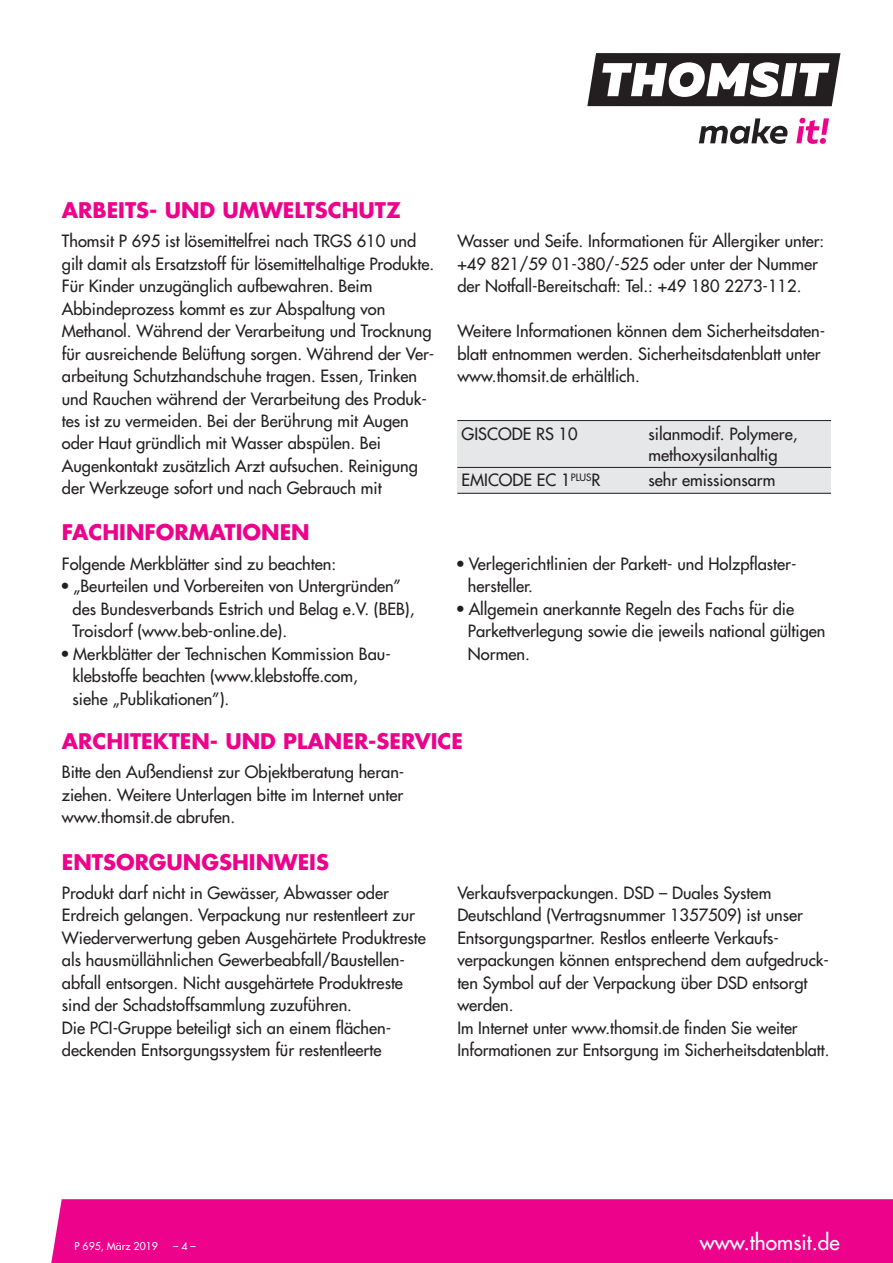
<style>
.page{position:relative;width:893px;height:1263px;background:#fff}
.page>*{position:absolute;margin:0;border:0;box-sizing:border-box;transform-origin:0 0}
.t1{font:700 21px "Futura";color:#ed028c}
.t2{font:21px "Futura";color:#fff}
.t3{font:16.5px/22.5px "Futura";color:#231f20}
.t4{font:10.5px "Futura";color:#fff}
.s1{font-stretch:condensed}
</style>
<div class="page">
<svg style="left:587px;top:53px;width:253px;height:53px"></svg>
<svg style="left:699px;top:118px;width:89px;height:26px"></svg>
<svg style="left:796px;top:118px;width:33px;height:26px"></svg>
<div style="left:51px;top:1199px;width:842px;height:64px;background:#ed028c"></div>
<div style="left:457px;top:420px;width:187px;height:47px;background:#e6e7e9"></div>
<div style="left:644px;top:420px;width:187px;height:47px;background:#e6e7e9"></div>
<div style="left:457px;top:467px;width:187px;height:27px;background:#e6e7e9"></div>
<div style="left:644px;top:467px;width:187px;height:27px;background:#e6e7e9"></div>
<hr style="left:457px;top:420px;width:374px;height:1px;background:#231f20">
<hr style="left:457px;top:467px;width:374px;height:1px;background:#231f20">
<hr style="left:457px;top:493px;width:374px;height:1px;background:#231f20">
<p class="t1" style="left:62px;top:200px;width:341px">ARBEITS- UND UMWELTSCHUTZ</p>
<p class="t3" style="left:62px;top:231px;width:374px">Thomsit P 695 ist lösemittelfrei nach TRGS 610 und gilt damit als Ersatzstoff für lösemittelhaltige Produkte.<br>Für Kinder unzugänglich aufbewahren. Beim Abbinde prozess kommt es zur Abspaltung von Methanol. Während der Verarbeitung und Trocknung für ausreichende Belüftung sorgen. Während der Ver&shy;arbeitung Schutzhandschuhe tragen. Essen, Trinken und Rauchen während der Verarbeitung des Produk&shy;tes ist zu vermeiden. Bei der Berührung mit Augen oder Haut gründlich mit Wasser abspülen. Bei Augenkontakt zusätzlich Arzt aufsuchen. Reinigung der Werkzeuge sofort und nach Gebrauch mit</p>
<p class="t3" style="left:457px;top:231px;width:369px">Wasser und Seife. Informationen für Allergiker unter: +49 821/59 01-380/-525 oder unter der Nummer der Notfall-Bereitschaft: Tel.: +49 180 2273-112.</p>
<p class="t3" style="left:457px;top:321px;width:369px">Weitere Informationen können dem Sicherheitsdaten&shy;blatt entnommen werden. Sicherheitsdatenblatt unter www.thomsit.de erhältlich.</p>
<p class="t3" style="left:462px;top:423px;width:118px">GISCODE RS 10</p>
<p class="t3" style="left:648px;top:424px;width:151px;line-height:21px">silanmodif. Polymere, methoxysilanhaltig</p>
<p class="t3" style="left:462px;top:470px;width:140px">EMICODE EC 1<sup>PLUS</sup>R</p>
<p class="t3" style="left:648px;top:470px;width:128px">sehr emissionsarm</p>
<p class="t1" style="left:62px;top:523px;width:249px">FACHINFORMATIONEN</p>
<p class="t3" style="left:62px;top:554px;width:276px">Folgende Merkblätter sind zu beachten:</p>
<p class="t3" style="left:72px;top:576px;width:344px;text-indent:-11px"><span class="s1">•</span> „Beurteilen und Vorbereiten von Untergründen” des Bundesverbands Estrich und Belag e.V. (BEB),<br>Troisdorf (www.beb-online.de).</p>
<p class="t3" style="left:72px;top:644px;width:320px;text-indent:-11px"><span class="s1">•</span> Merkblätter der Technischen Kommission Bau - klebstoffe beachten (www.klebstoffe.com, siehe „Publikationen”).</p>
<p class="t3" style="left:468px;top:554px;width:330px;text-indent:-11px"><span class="s1">•</span> Verlegerichtlinien der Parkett- und Holzpflaster - hersteller.</p>
<p class="t3" style="left:468px;top:599px;width:359px;text-indent:-11px"><span class="s1">•</span> Allgemein anerkannte Regeln des Fachs für die<br>Parkettverlegung sowie die jeweils national gültigen<br>Normen.</p>
<p class="t1" style="left:62px;top:731px;width:403px">ARCHITEKTEN- UND PLANER-SERVICE</p>
<p class="t3" style="left:62px;top:762px;width:344px;text-align:justify">Bitte den Außendienst zur Objektberatung heran - ziehen. Weitere Unterlagen bitte im Internet unter www.thomsit.de abrufen.</p>
<p class="t1" style="left:62px;top:852px;width:269px">ENTSORGUNGSHINWEIS</p>
<p class="t3" style="left:62px;top:883px;width:366px">Produkt darf nicht in Gewässer, Abwasser oder Erdreich gelangen. Verpackung nur restentleert zur Wiederverwertung geben Ausgehärtete Produktreste als hausmüllähnlichen Gewerbeabfall/Baustellen - abfall entsorgen. Nicht ausgehärtete Produktreste sind der Schadstoffsammlung zuzuführen.<br>Die PCI-Gruppe beteiligt sich an einem flächen - deckenden Entsorgungssystem für restentleerte</p>
<p class="t3" style="left:457px;top:883px;width:374px">Verkaufsverpackungen. DSD – Duales System Deutschland (Vertragsnummer 1357509) ist unser Entsorgungspartner. Restlos entleerte Verkaufs - verpackungen können entsprechend dem aufgedruck&shy;ten Symbol auf der Verpackung über DSD entsorgt werden.<br>Im Internet unter www.thomsit.de finden Sie weiter Informationen zur Entsorgung im Sicherheitsdatenblatt.</p>
<p class="t4" style="left:74px;top:1241px;width:85px">P 695, März 2019</p>
<p class="t4" style="left:173px;top:1241px;width:24px">–4–</p>
<p class="t2" style="left:700px;top:1232px;width:141px">www.thomsit.de</p>
</div>
